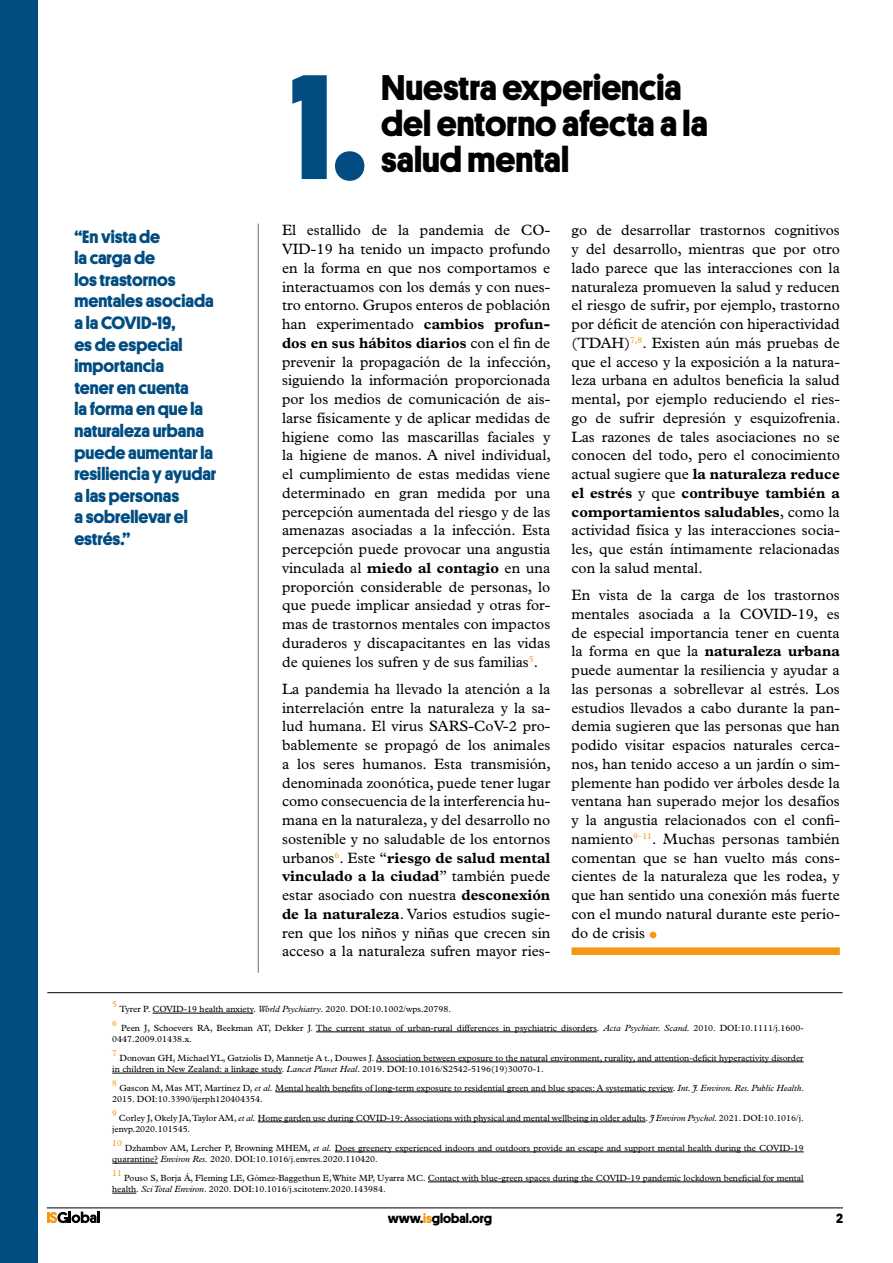
<style>
.page{position:relative;width:893px;height:1263px;background:#fff}
.page>*{position:absolute;margin:0;border:0;box-sizing:border-box;transform-origin:0 0}
.t1{font:700 150px "Platform";color:#014d81}
.text_base{font:54px "Plantin";color:#f49712}
.t2{font:700 36px/36px "Platform";color:#000}
.t3{font:700 18px/21.6px "Platform";color:#014d81}
.text_base-2{font:15px/18.8px "Plantin";color:#000;text-align:justify}
.t4{font:700 13.5px "Platform";color:#000}
.leyendas{font:9px/11.2px "Plantin";color:#000}
.leyendas-2{font:8.7px "Plantin";color:#f49712}
.s1{font-weight:700}
.s2{font-style:italic}
.s3{color:#f49712}
</style>
<div class="page">
<svg style="left:47px;top:1211px;width:53px;height:12px"></svg>
<hr style="left:47px;top:1207px;width:796px;height:1px;background:#000">
<div style="left:0;top:0;width:37px;height:1263px;background:#014d81"></div>
<hr style="left:258px;top:224px;width:1px;height:749px;background:#867b77">
<hr style="left:153px;top:1013px;width:100px;height:1px;background:#000">
<hr style="left:316px;top:1031px;width:281px;height:1px;background:#000">
<hr style="left:376px;top:1061px;width:428px;height:1px;background:#000">
<hr style="left:112px;top:1073px;width:170px;height:1px;background:#000">
<hr style="left:275px;top:1091px;width:398px;height:1px;background:#000">
<hr style="left:258px;top:1121px;width:387px;height:1px;background:#000">
<hr style="left:335px;top:1151px;width:469px;height:1px;background:#000">
<hr style="left:112px;top:1163px;width:46px;height:1px;background:#000">
<hr style="left:428px;top:1181px;width:376px;height:1px;background:#000">
<svg style="left:112px;top:1193px;width:24px;height:1px"></svg>
<hr style="left:47px;top:992px;width:795px;height:1px;background:#000">
<div style="left:572px;top:947px;width:268px;height:8px;background:#f49712"></div>
<p class="t3" style="left:74px;top:224px;width:143px">“En vista de<br>la carga de<br>los trastornos mentales asociada a la COVID-19,<br>es de especial importancia<br>tener en cuenta<br>la forma en que la naturaleza urbana puede aumentar la resiliencia y ayudar a las personas<br>a sobrellevar el estrés.”</p>
<p class="t1" style="left:291px;top:17px;width:78px">1.</p>
<p class="t2" style="left:381px;top:67px;width:328px">Nuestra experiencia del entorno afecta a la salud mental</p>
<p class="text_base-2" style="left:282px;top:221px;width:270px">El estallido de la pandemia de CO-VID-19 ha tenido un impacto profundo en la forma en que nos comportamos e interactuamos con los demás y con nues&shy;tro entorno. Grupos enteros de población han experimentado <span class="s1">cambios profun&shy;dos en sus hábitos diarios</span> con el fin de prevenir la propagación de la infección, siguiendo la información proporcionada por los medios de comunicación de ais&shy;larse físicamente y de aplicar medidas de higiene como las mascarillas faciales y la higiene de manos. A nivel individual, el cumplimiento de estas medidas viene determinado en gran medida por una percepción aumentada del riesgo y de las amenazas asociadas a la infección. Esta percepción puede provocar una angustia vinculada al <span class="s1">miedo al contagio</span> en una proporción considerable de personas, lo que puede implicar ansiedad y otras for&shy;mas de trastornos mentales con impactos duraderos y discapacitantes en las vidas de quienes los sufren y de sus familias<sup>5</sup>.</p>
<p class="text_base-2" style="left:282px;top:679px;width:270px">La pandemia ha llevado la atención a la interrelación entre la naturaleza y la sa&shy;lud humana. El virus SARS-CoV-2 pro&shy;bablemente se propagó de los animales a los seres humanos. Esta transmisión, denominada zoonótica, puede tener lugar como consecuencia de la interferencia hu&shy;mana en la naturaleza, y del desarrollo no sostenible y no saludable de los entornos urbanos<sup>6</sup>. Este “<span class="s1">riesgo de salud mental vinculado a la ciudad</span>” también puede estar asociado con nuestra <span class="s1">desconexión de la naturaleza</span>. Varios estudios sugie&shy;ren que los niños y niñas que crecen sin acceso a la naturaleza sufren mayor ries-</p>
<p class="text_base-2" style="left:572px;top:221px;width:270px">go de desarrollar trastornos cognitivos y del desarrollo, mientras que por otro lado parece que las interacciones con la naturaleza promueven la salud y reducen el riesgo de sufrir, por ejemplo, trastorno por déficit de atención con hiperactividad (TDAH)<sup>7,8</sup>. Existen aún más pruebas de que el acceso y la exposición a la natura&shy;leza urbana en adultos beneficia la salud mental, por ejemplo reduciendo el ries&shy;go de sufrir depresión y esquizofrenia.<br>Las razones de tales asociaciones no se conocen del todo, pero el conocimiento actual sugiere que <span class="s1">la naturaleza reduce el estrés</span> y que <span class="s1">contribuye también a comportamientos saludables</span>, como la actividad física y las interacciones socia&shy;les, que están íntimamente relacionadas con la salud mental.</p>
<p class="text_base-2" style="left:572px;top:586px;width:270px">En vista de la carga de los trastornos mentales asociada a la COVID-19, es de especial importancia tener en cuenta la forma en que la <span class="s1">naturaleza urbana </span>puede aumentar la resiliencia y ayudar a las personas a sobrellevar al estrés. Los estudios llevados a cabo durante la pan&shy;demia sugieren que las personas que han podido visitar espacios naturales cerca&shy;nos, han tenido acceso a un jardín o sim&shy;plemente han podido ver árboles desde la ventana han superado mejor los desafíos y la angustia relacionados con el confi&shy;namiento<sup>9–11</sup>. Muchas personas también comentan que se han vuelto más cons&shy;cientes de la naturaleza que les rodea, y que han sentido una conexión más fuerte con el mundo natural durante este perio&shy;do de crisis</p>
<p class="text_base" style="left:645px;top:889px;width:17px">.</p>
<p class="leyendas-2" style="left:112px;top:999px;width:6px">5</p>
<p class="leyendas" style="left:120px;top:1003px;width:333px">Tyrer P. COVID-19 health anxiety. <span class="s2">World Psychiatry</span>. 2020. DOI:10.1002/wps.20798.</p>
<p class="leyendas-2" style="left:112px;top:1018px;width:6px">6</p>
<p class="leyendas" style="left:112px;top:1022px;width:693px;text-indent:9px">Peen J, Schoevers RA, Beekman AT, Dekker J. The current status of urban-rural differences in psychiatric disorders. <span class="s2">Acta Psychiatr. Scand</span>. 2010. DOI:10.1111/j.1600-<br>0447.2009.01438.x.</p>
<p class="leyendas-2" style="left:112px;top:1048px;width:6px">7</p>
<p class="leyendas" style="left:112px;top:1052px;width:693px;text-indent:7px">Donovan GH, Michael YL, Gatziolis D, Mannetje A t., Douwes J. Association between exposure to the natural environment, rurality, and attention-deficit hyperactivity disorder in children in New Zealand: a linkage study. <span class="s2">Lancet Planet Heal</span>. 2019. DOI:10.1016/S2542-5196(19)30070-1.</p>
<p class="leyendas-2" style="left:112px;top:1078px;width:6px">8</p>
<p class="leyendas" style="left:112px;top:1082px;width:693px;text-indent:7px">Gascon M, Mas MT, Martínez D, <span class="s2">et al.</span> Mental health benefits of long-term exposure to residential green and blue spaces: A systematic review. <span class="s2">Int. J. Environ. Res. Public Health</span>.<br>2015. DOI:10.3390/ijerph120404354.</p>
<p class="leyendas-2" style="left:112px;top:1108px;width:6px">9</p>
<p class="leyendas" style="left:112px;top:1112px;width:693px;text-indent:7px">Corley J, Okely JA, Taylor AM, <span class="s2">et al.</span> Home garden use during COVID-19: Associations with physical and mental wellbeing in older adults. <span class="s2">J Environ Psychol</span>. 2021. DOI:10.1016/j. jenvp.2020.101545.</p>
<p class="leyendas-2" style="left:112px;top:1138px;width:11px">10</p>
<p class="leyendas" style="left:112px;top:1142px;width:693px;text-indent:13px">Dzhambov AM, Lercher P, Browning MHEM, <span class="s2">et al.</span> Does greenery experienced indoors and outdoors provide an escape and support mental health during the COVID-19 quarantine? <span class="s2">Environ Res.</span> 2020. DOI:10.1016/j.envres.2020.110420.</p>
<p class="leyendas-2" style="left:112px;top:1168px;width:11px">11</p>
<p class="leyendas" style="left:112px;top:1172px;width:693px;text-indent:12px">Pouso S, Borja Á, Fleming LE, Gómez-Baggethun E, White MP, Uyarra MC. Contact with blue-green spaces during the COVID-19 pandemic lockdown beneficial for mental health. <span class="s2">Sci Total Environ</span>. 2020. DOI:10.1016/j.scitotenv.2020.143984.</p>
<p class="t4" style="left:388px;top:1208px;width:106px">www.<span class="s3">is</span>global.org</p>
<p class="t4" style="left:836px;top:1208px;width:8px">2</p>
</div>
